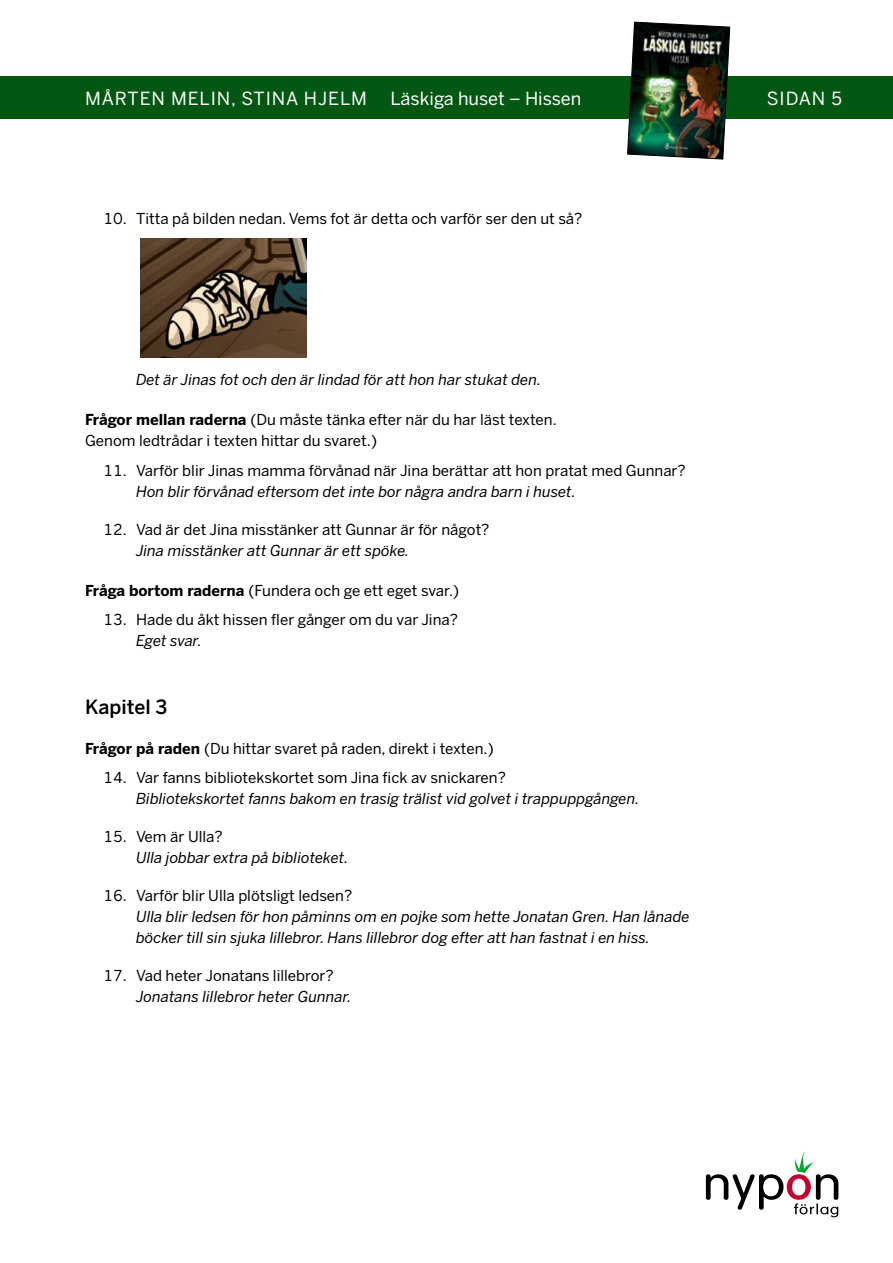
<style>
.page{position:relative;width:893px;height:1263px;background:#fff}
.page>*{position:absolute;margin:0;border:0;box-sizing:border-box;transform-origin:0 0}
.t1{font:500 19.5px "Benton Sans";color:#000}
.t2{font:18px "Benton Sans";letter-spacing:.04em;color:#fff}
.t3{font:18px "Benton Sans";color:#fff}
.t4{font:15px/21px "Benton Sans";color:#000}
.t5{font:italic 15px/21px "Benton Sans";color:#000}
.s1{font-weight:700}
</style>
<div class="page">
<svg style="left:706px;top:1152px;width:132px;height:65px"></svg>
<div style="left:0;top:77px;width:893px;height:42px;background:#005712"></div>
<img style="left:627px;top:21px;width:103px;height:139px">
<img style="left:140px;top:238px;width:166px;height:119px">
<p class="t2" style="left:85px;top:87px;width:283px">MÅRTEN MELIN, STINA HJELM</p>
<p class="t3" style="left:390px;top:87px;width:193px">Läskiga huset – Hissen</p>
<p class="t2" style="left:767px;top:87px;width:77px">SIDAN 5</p>
<p class="t4" style="left:103px;top:209px;width:481px">10. Titta på bilden nedan. Vems fot är detta och varför ser den ut så?</p>
<p class="t5" style="left:136px;top:369px;width:406px">Det är Jinas fot och den är lindad för att hon har stukat den.</p>
<p class="t4" style="left:85px;top:409px;width:473px"><span class="s1">Frågor mellan raderna</span> (Du måste tänka efter när du har läst texten.<br>Genom ledtrådar i texten hittar du svaret.)</p>
<p class="t4" style="left:103px;top:460px;width:584px">11. Varför blir Jinas mamma förvånad när Jina berättar att hon pratat med Gunnar?</p>
<p class="t5" style="left:136px;top:481px;width:441px">Hon blir förvånad eftersom det inte bor några andra barn i huset.</p>
<p class="t4" style="left:103px;top:519px;width:388px">12. Vad är det Jina misstänker att Gunnar är för något?</p>
<p class="t5" style="left:136px;top:540px;width:275px">Jina misstänker att Gunnar är ett spöke.</p>
<p class="t4" style="left:85px;top:580px;width:376px"><span class="s1">Fråga bortom raderna</span> (Fundera och ge ett eget svar.)</p>
<p class="t4" style="left:103px;top:609px;width:356px">13. Hade du åkt hissen fler gånger om du var Jina?</p>
<p class="t5" style="left:136px;top:630px;width:67px">Eget svar.</p>
<h1 class="t1" style="left:85px;top:695px;width:84px">Kapitel 3</h1>
<p class="t4" style="left:85px;top:738px;width:410px"><span class="s1">Frågor på raden</span> (Du hittar svaret på raden, direkt i texten.)</p>
<p class="t4" style="left:103px;top:767px;width:404px">14. Var fanns bibliotekskortet som Jina fick av snickaren?</p>
<p class="t5" style="left:136px;top:788px;width:505px">Bibliotekskortet fanns bakom en trasig trälist vid golvet i trappuppgången.</p>
<p class="t4" style="left:103px;top:826px;width:121px">15. Vem är Ulla?</p>
<p class="t5" style="left:136px;top:847px;width:214px">Ulla jobbar extra på biblioteket.</p>
<p class="t4" style="left:103px;top:885px;width:250px">16. Varför blir Ulla plötsligt ledsen?</p>
<p class="t5" style="left:136px;top:906px;width:555px">Ulla blir ledsen för hon påminns om en pojke som hette Jonatan Gren. Han lånade böcker till sin sjuka lillebror. Hans lillebror dog efter att han fastnat i en hiss.</p>
<p class="t4" style="left:103px;top:965px;width:232px">17. Vad heter Jonatans lillebror?</p>
<p class="t5" style="left:136px;top:986px;width:217px">Jonatans lillebror heter Gunnar.</p>
</div>
